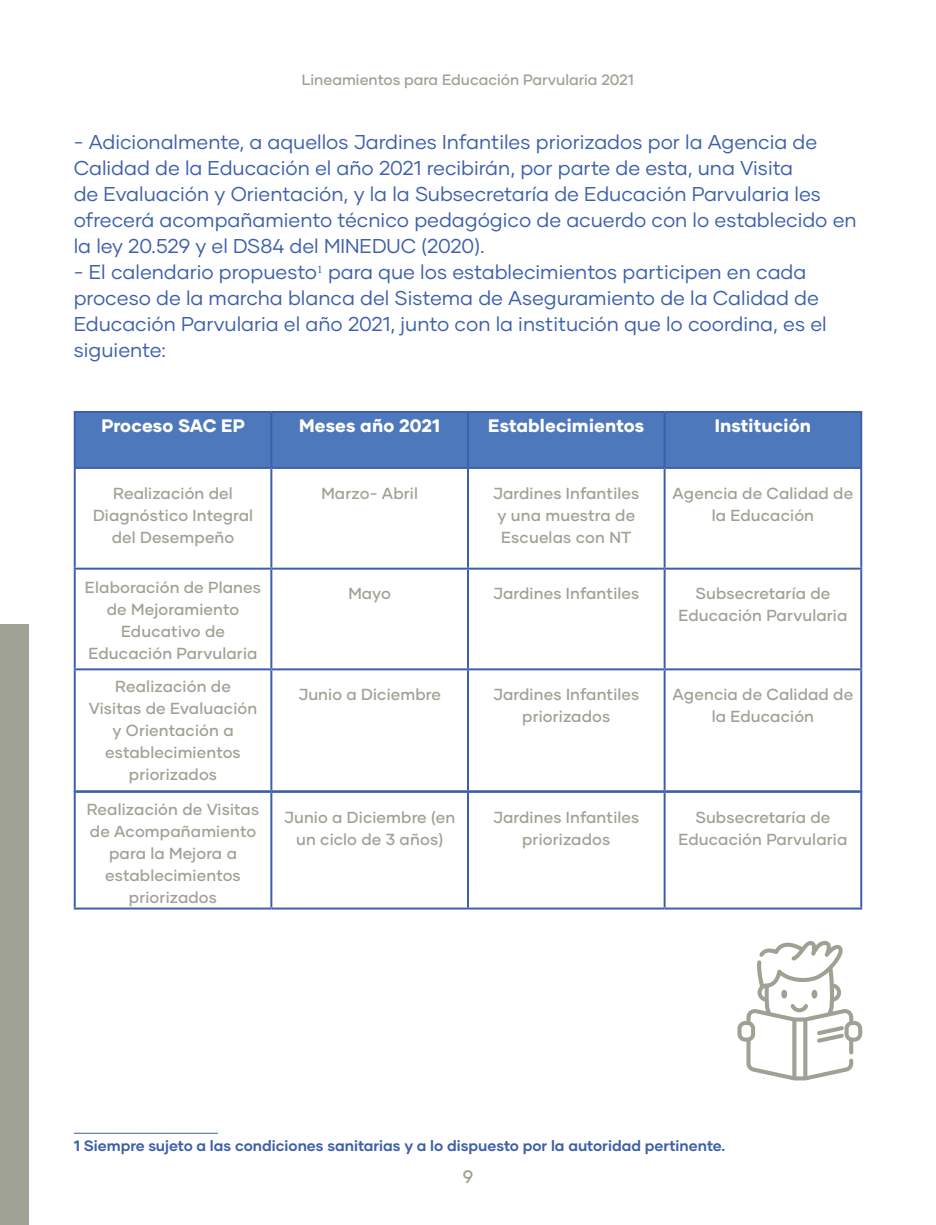
<style>
.page{position:relative;width:936px;height:1225px;background:#fff}
.page>*{position:absolute;margin:0;border:0;box-sizing:border-box;transform-origin:0 0}
.t1{font:20px/26px "Gilmer";color:#3d60ac}
.t2{font:800 18px "Gilmer";letter-spacing:.01em;color:#fff}
.t3{font:500 18px "Gilmer";color:#9ea294}
.t4{font:500 16px/22px "Gilmer";letter-spacing:.01em;color:#9ea294;text-align:center}
.t5{font:700 15px "Gilmer";color:#3d60ac}
.t6{font:500 15px "Gilmer";color:#9ea294}
</style>
<div class="page">
<div style="left:0;top:624px;width:28px;height:601px;background:#9ea194"></div>
<hr style="left:74px;top:1132px;width:144px;height:1px;background:#3d60ac">
<div style="left:76px;top:413px;width:784px;height:54px;background:#4d78bc"></div>
<hr style="left:74px;top:411px;width:197px;height:2px;background:#3e60ac">
<hr style="left:74px;top:413px;width:2px;height:54px;background:#3e60ac">
<hr style="left:271px;top:411px;width:197px;height:2px;background:#3e60ac">
<hr style="left:270px;top:413px;width:2px;height:54px;background:#3e60ac">
<hr style="left:468px;top:411px;width:196px;height:2px;background:#3e60ac">
<hr style="left:467px;top:413px;width:2px;height:54px;background:#3e60ac">
<hr style="left:664px;top:411px;width:198px;height:2px;background:#3e60ac">
<hr style="left:663px;top:413px;width:2px;height:54px;background:#3e60ac">
<hr style="left:860px;top:413px;width:2px;height:54px;background:#3e60ac">
<hr style="left:74px;top:467px;width:197px;height:2px;background:#3e60ac">
<hr style="left:74px;top:469px;width:2px;height:98px;background:#3e60ac">
<hr style="left:271px;top:467px;width:197px;height:2px;background:#3e60ac">
<hr style="left:270px;top:469px;width:2px;height:98px;background:#3e60ac">
<hr style="left:468px;top:467px;width:196px;height:2px;background:#3e60ac">
<hr style="left:467px;top:469px;width:2px;height:98px;background:#3e60ac">
<hr style="left:664px;top:467px;width:198px;height:2px;background:#3e60ac">
<hr style="left:663px;top:469px;width:2px;height:98px;background:#3e60ac">
<hr style="left:860px;top:469px;width:2px;height:98px;background:#3e60ac">
<hr style="left:74px;top:567px;width:197px;height:2px;background:#3e60ac">
<hr style="left:74px;top:569px;width:2px;height:99px;background:#3e60ac">
<hr style="left:271px;top:567px;width:197px;height:2px;background:#3e60ac">
<hr style="left:270px;top:569px;width:2px;height:99px;background:#3e60ac">
<hr style="left:468px;top:567px;width:196px;height:2px;background:#3e60ac">
<hr style="left:467px;top:569px;width:2px;height:99px;background:#3e60ac">
<hr style="left:664px;top:567px;width:198px;height:2px;background:#3e60ac">
<hr style="left:663px;top:569px;width:2px;height:99px;background:#3e60ac">
<hr style="left:860px;top:569px;width:2px;height:99px;background:#3e60ac">
<hr style="left:74px;top:668px;width:197px;height:2px;background:#3e60ac">
<hr style="left:74px;top:670px;width:2px;height:120px;background:#3e60ac">
<hr style="left:74px;top:790px;width:197px;height:2px;background:#3e60ac">
<hr style="left:271px;top:668px;width:197px;height:2px;background:#3e60ac">
<hr style="left:270px;top:670px;width:2px;height:120px;background:#3e60ac">
<hr style="left:271px;top:790px;width:197px;height:2px;background:#3e60ac">
<hr style="left:468px;top:668px;width:196px;height:2px;background:#3e60ac">
<hr style="left:467px;top:670px;width:2px;height:120px;background:#3e60ac">
<hr style="left:468px;top:790px;width:196px;height:2px;background:#3e60ac">
<hr style="left:664px;top:668px;width:198px;height:2px;background:#3e60ac">
<hr style="left:663px;top:670px;width:2px;height:120px;background:#3e60ac">
<hr style="left:664px;top:790px;width:198px;height:2px;background:#3e60ac">
<hr style="left:860px;top:670px;width:2px;height:120px;background:#3e60ac">
<hr style="left:74px;top:791px;width:197px;height:2px;background:#3e60ac">
<hr style="left:74px;top:793px;width:2px;height:114px;background:#3e60ac">
<hr style="left:74px;top:907px;width:197px;height:2px;background:#3e60ac">
<hr style="left:271px;top:791px;width:197px;height:2px;background:#3e60ac">
<hr style="left:270px;top:793px;width:2px;height:114px;background:#3e60ac">
<hr style="left:271px;top:907px;width:197px;height:2px;background:#3e60ac">
<hr style="left:468px;top:791px;width:196px;height:2px;background:#3e60ac">
<hr style="left:467px;top:793px;width:2px;height:114px;background:#3e60ac">
<hr style="left:468px;top:907px;width:196px;height:2px;background:#3e60ac">
<hr style="left:664px;top:791px;width:198px;height:2px;background:#3e60ac">
<hr style="left:663px;top:793px;width:2px;height:114px;background:#3e60ac">
<hr style="left:664px;top:907px;width:198px;height:2px;background:#3e60ac">
<hr style="left:860px;top:793px;width:2px;height:114px;background:#3e60ac">
<svg style="left:737px;top:941px;width:125px;height:139px"></svg>
<p class="t6" style="left:302px;top:70px;width:333px">Lineamientos para Educación Parvularia 2021</p>
<p class="t1" style="left:74px;top:129px;width:784px">- Adicionalmente, a aquellos Jardines Infantiles priorizados por la Agencia de Calidad de la Educación el año 2021 recibirán, por parte de esta, una Visita<br>de Evaluación y Orientación, y la la Subsecretaría de Educación Parvularia les ofrecerá acompañamiento técnico pedagógico de acuerdo con lo establecido en la ley 20.529 y el DS84 del MINEDUC (2020).</p>
<p class="t1" style="left:74px;top:259px;width:754px">- El calendario propuesto<sup>1</sup> para que los establecimientos participen en cada proceso de la marcha blanca del Sistema de Aseguramiento de la Calidad de Educación Parvularia el año 2021, junto con la institución que lo coordina, es el siguiente:</p>
<p class="t2" style="left:101px;top:414px;width:145px">Proceso SAC EP</p>
<p class="t2" style="left:299px;top:414px;width:143px">Meses año 2021</p>
<p class="t2" style="left:488px;top:414px;width:158px">Establecimientos</p>
<p class="t2" style="left:714px;top:414px;width:98px">Institución</p>
<p class="t4" style="left:93px;top:482px;width:162px">Realización del<br>Diagnóstico Integral del Desempeño</p>
<p class="t4" style="left:321px;top:482px;width:98px">Marzo- Abril</p>
<p class="t4" style="left:493px;top:482px;width:148px;text-align:left">Jardines Infantiles y una muestra de<br>Escuelas con NT</p>
<p class="t4" style="left:672px;top:482px;width:182px">Agencia de Calidad de la Educación</p>
<p class="t4" style="left:85px;top:576px;width:178px">Elaboración de Planes de Mejoramiento<br>Educativo de<br>Educación Parvularia</p>
<p class="t4" style="left:348px;top:582px;width:44px">Mayo</p>
<p class="t4" style="left:493px;top:582px;width:148px">Jardines Infantiles</p>
<p class="t4" style="left:678px;top:582px;width:170px">Subsecretaría de<br>Educación Parvularia</p>
<p class="t4" style="left:89px;top:675px;width:170px">Realización de<br>Visitas de Evaluación y Orientación a establecimientos priorizados</p>
<p class="t4" style="left:298px;top:683px;width:144px">Junio a Diciembre</p>
<p class="t4" style="left:493px;top:683px;width:148px">Jardines Infantiles priorizados</p>
<p class="t4" style="left:672px;top:683px;width:182px">Agencia de Calidad de la Educación</p>
<p class="t4" style="left:87px;top:797px;width:174px">Realización de Visitas de Acompañamiento para la Mejora a establecimientos priorizados</p>
<p class="t4" style="left:284px;top:805px;width:173px">Junio a Diciembre (en un ciclo de 3 años)</p>
<p class="t4" style="left:493px;top:805px;width:148px">Jardines Infantiles priorizados</p>
<p class="t4" style="left:678px;top:805px;width:170px">Subsecretaría de<br>Educación Parvularia</p>
<p class="t5" style="left:74px;top:1136px;width:653px">1 Siempre sujeto a las condiciones sanitarias y a lo dispuesto por la autoridad pertinente.</p>
<p class="t3" style="left:463px;top:1165px;width:12px">9</p>
</div>
